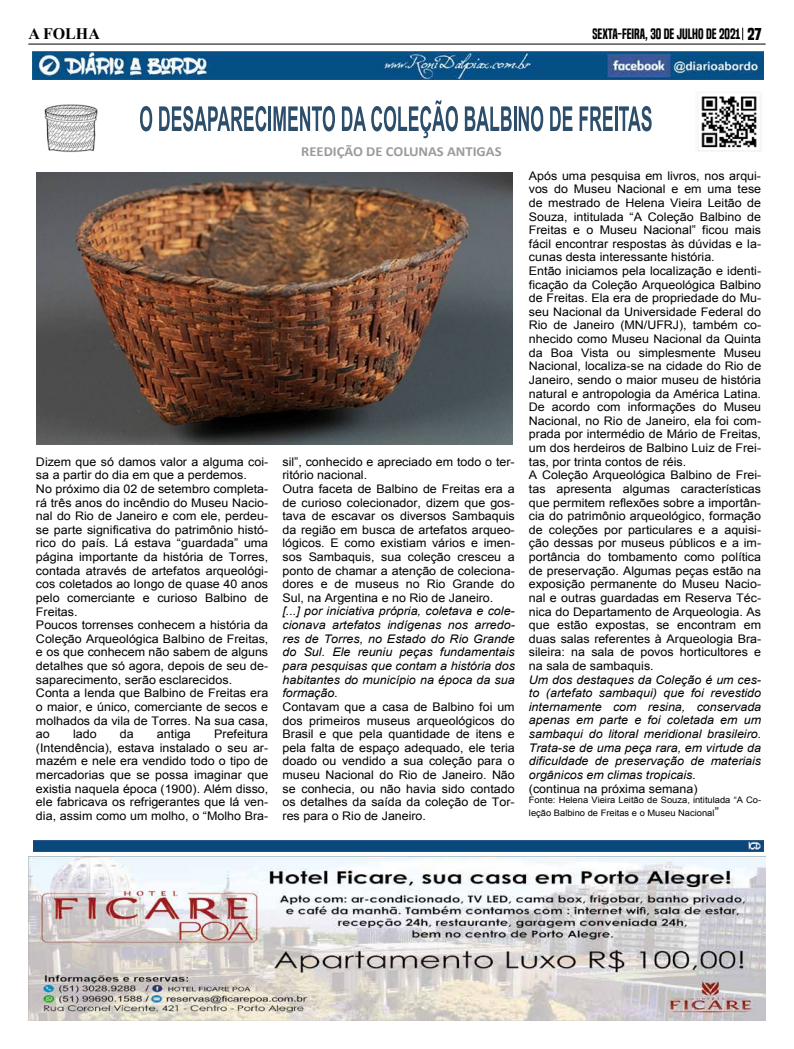
<style>
.page{position:relative;width:794px;height:1049px;background:#fff}
.page>*{position:absolute;margin:0;border:0;box-sizing:border-box;transform-origin:0 0}
.t1{font:700 16px "Times New Roman";color:#000}
.t2{font:14px "Built Titling Sb";color:#000}
.t3{font:700 13.9px "Calibri";color:#9d9c9c;scale:1.05 1}
.t4{font:11.9px "Arial";color:#000;scale:1.05 1}
.t5{font:italic 11.9px "Arial";color:#000;scale:1.05 1}
.t6{font:11.8px/13.6px "Arial";color:#000;text-align:justify;scale:1.05 1}
.t7{font:italic 11.8px/13.6px "Arial";color:#000;text-align:justify;scale:1.05 1}
.t8{font:8.9px/13px "Arial";letter-spacing:.005em;color:#000;scale:1.05 1}
.s1{font-family:"Built Titling Rg";font-weight:700;font-size:16px}
.s2{font-size:11.8px}
</style>
<div class="page">
<hr style="left:28px;top:44px;width:737px;height:1px;background:#000">
<svg style="left:742px;top:28px;width:1px;height:12px"></svg>
<img style="left:28px;top:856px;width:737px;height:164px">
<div style="left:34px;top:841px;width:729px;height:10px;background:#0a487c"></div>
<svg style="left:140px;top:106px;width:12px;height:25px"></svg>
<svg style="left:159px;top:106px;width:107px;height:25px"></svg>
<hr style="left:268px;top:106px;width:3px;height:25px;background:#2d4e6b">
<svg style="left:273px;top:106px;width:62px;height:25px"></svg>
<svg style="left:342px;top:100px;width:116px;height:38px"></svg>
<svg style="left:465px;top:106px;width:47px;height:25px"></svg>
<hr style="left:514px;top:106px;width:2px;height:25px;background:#2d4e6b">
<svg style="left:519px;top:106px;width:24px;height:25px"></svg>
<svg style="left:550px;top:106px;width:22px;height:25px"></svg>
<svg style="left:579px;top:106px;width:33px;height:25px"></svg>
<hr style="left:615px;top:106px;width:2px;height:25px;background:#2d4e6b">
<svg style="left:619px;top:106px;width:32px;height:25px"></svg>
<img style="left:698px;top:93px;width:63px;height:58px">
<img style="left:33px;top:51px;width:730px;height:28px">
<img style="left:36px;top:173px;width:477px;height:271px">
<img style="left:44px;top:104px;width:54px;height:48px">
<h1 class="t1" style="left:28px;top:22px;width:73px">A FOLHA</h1>
<p class="t2" style="left:592px;top:25px;width:171px">SEXTA-FEIRA, 30 DE JULHO DE 2021 <span class="s1">27</span></p>
<p class="t6" style="left:36px;top:455px;width:223px">Dizem que só damos valor a alguma coi-</p>
<p class="t4" style="left:36px;top:467px;width:202px">sa a partir do dia em que a perdemos.</p>
<p class="t6" style="left:36px;top:482px;width:223px;text-align:left">No próximo dia 02 de setembro completa&shy;rá três anos do incêndio do Museu Nacio&shy;nal do Rio de Janeiro e com ele, perdeu&shy;se parte significativa do patrimônio histó&shy;rico do país. Lá estava “guardada” uma página importante da história de Torres, contada através de artefatos arqueológi&shy;cos coletados ao longo de quase 40 anos pelo comerciante e curioso Balbino de Freitas.<br>Poucos torrenses conhecem a história da Coleção Arqueológica Balbino de Freitas, e os que conhecem não sabem de alguns</p>
<p class="t4" style="left:36px;top:658px;width:223px">detalhes que só agora, depois de seu de-</p>
<p class="t6" style="left:36px;top:673px;width:223px;text-align:left">saparecimento, serão esclarecidos.<br>Conta a lenda que Balbino de Freitas era o maior, e único, comerciante de secos e molhados da vila de Torres. Na sua casa, ao</p>
<p class="t6" style="left:36px;top:727px;width:223px;text-indent:178px">Prefeitura (Intendência), estava instalado o seu ar&shy;mazém e nele era vendido todo o tipo de mercadorias que se possa imaginar que existia naquela época (1900). Além disso, ele fabricava os refrigerantes que lá ven&shy;dia, assim como um molho, o “Molho Bra-</p>
<p class="t6" style="left:73px;top:727px;width:24px">lado</p>
<p class="t6" style="left:120px;top:727px;width:15px">da</p>
<p class="t6" style="left:157px;top:727px;width:34px">antiga</p>
<p class="t3" style="left:301px;top:142px;width:192px">REEDIÇÃO DE COLUNAS ANTIGAS</p>
<p class="t6" style="left:282px;top:455px;width:223px">sil”, conhecido e apreciado em todo o ter-</p>
<p class="t4" style="left:282px;top:467px;width:82px">ritório nacional.</p>
<p class="t6" style="left:282px;top:482px;width:223px">Outra faceta de Balbino de Freitas era a de curioso colecionador, dizem que gos&shy;tava de escavar os diversos Sambaquis da região em busca de artefatos arqueo&shy;lógicos. E como existiam vários e imen&shy;sos Sambaquis, sua coleção cresceu a ponto de chamar a atenção de coleciona&shy;dores e de museus no Rio Grande do Sul, na Argentina e no Rio de Janeiro.</p>
<p class="t7" style="left:282px;top:605px;width:223px">[...] por iniciativa própria, coletava e cole&shy;cionava artefatos indígenas nos arredo&shy;res de Torres, no Estado do Rio Grande do Sul. Ele reuniu peças fundamentais</p>
<p class="t5" style="left:282px;top:658px;width:223px">para pesquisas que contam a história dos</p>
<p class="t7" style="left:282px;top:673px;width:223px">habitantes do município na época da sua formação.</p>
<p class="t6" style="left:282px;top:700px;width:223px">Contavam que a casa de Balbino foi um dos primeiros museus arqueológicos do Brasil e que pela quantidade de itens e pela falta de espaço adequado, ele teria doado ou vendido a sua coleção para o museu Nacional do Rio de Janeiro. Não se conhecia, ou não havia sido contado os detalhes da saída da coleção de Tor&shy;res para o Rio de Janeiro.</p>
<p class="t6" style="left:529px;top:169px;width:223px;text-align:left">Após uma pesquisa em livros, nos arqui&shy;vos do Museu Nacional e em uma tese de mestrado de Helena Vieira Leitão de Souza, intitulada “A Coleção Balbino de Freitas e o Museu Nacional” ficou mais fácil encontrar respostas às dúvidas e la&shy;cunas desta interessante história.<br>Então iniciamos pela localização e identi-</p>
<p class="t4" style="left:529px;top:277px;width:223px">ficação da Coleção Arqueológica Balbino</p>
<p class="t6" style="left:529px;top:291px;width:223px">de Freitas. Ela era de propriedade do Mu&shy;seu Nacional da Universidade Federal do Rio de Janeiro (MN/UFRJ), também co&shy;nhecido como Museu Nacional da Quinta da Boa Vista ou simplesmente Museu Nacional, localiza-se na cidade do Rio de Janeiro, sendo o maior museu de história natural e antropologia da América Latina.<br>De acordo com informações do Museu Nacional, no Rio de Janeiro, ela foi com&shy;prada por intermédio de Mário de Freitas, um dos herdeiros de Balbino Luiz de Frei&shy;tas, por trinta contos de réis.</p>
<p class="t4" style="left:529px;top:467px;width:223px">A Coleção Arqueológica Balbino de Frei-</p>
<p class="t6" style="left:529px;top:482px;width:223px">tas apresenta algumas características que permitem reflexões sobre a importân&shy;cia do patrimônio arqueológico, formação de coleções por particulares e a aquisi&shy;ção dessas por museus públicos e a im&shy;portância do tombamento como política de preservação. Algumas peças estão na exposição permanente do Museu Nacio&shy;nal e outras guardadas em Reserva Téc&shy;nica do Departamento de Arqueologia. As que estão expostas, se encontram em duas salas referentes à Arqueologia Bra&shy;sileira: na sala de povos horticultores e</p>
<p class="t4" style="left:529px;top:658px;width:120px">na sala de sambaquis.</p>
<p class="t7" style="left:529px;top:673px;width:223px">Um dos destaques da Coleção é um ces&shy;to (artefato sambaqui) que foi revestido internamente com resina, conservada apenas em parte e foi coletada em um sambaqui do litoral meridional brasileiro.<br>Trata-se de uma peça rara, em virtude da dificuldade de preservação de materiais orgânicos em climas tropicais.</p>
<p class="t6" style="left:529px;top:782px;width:162px">(continua na próxima semana)</p>
<p class="t8" style="left:529px;top:794px;width:223px">Fonte: Helena Vieira Leitão de Souza, intitulada “A Co&shy;leção Balbino de Freitas e o Museu Nacional<span class="s2">”</span></p>
</div>
